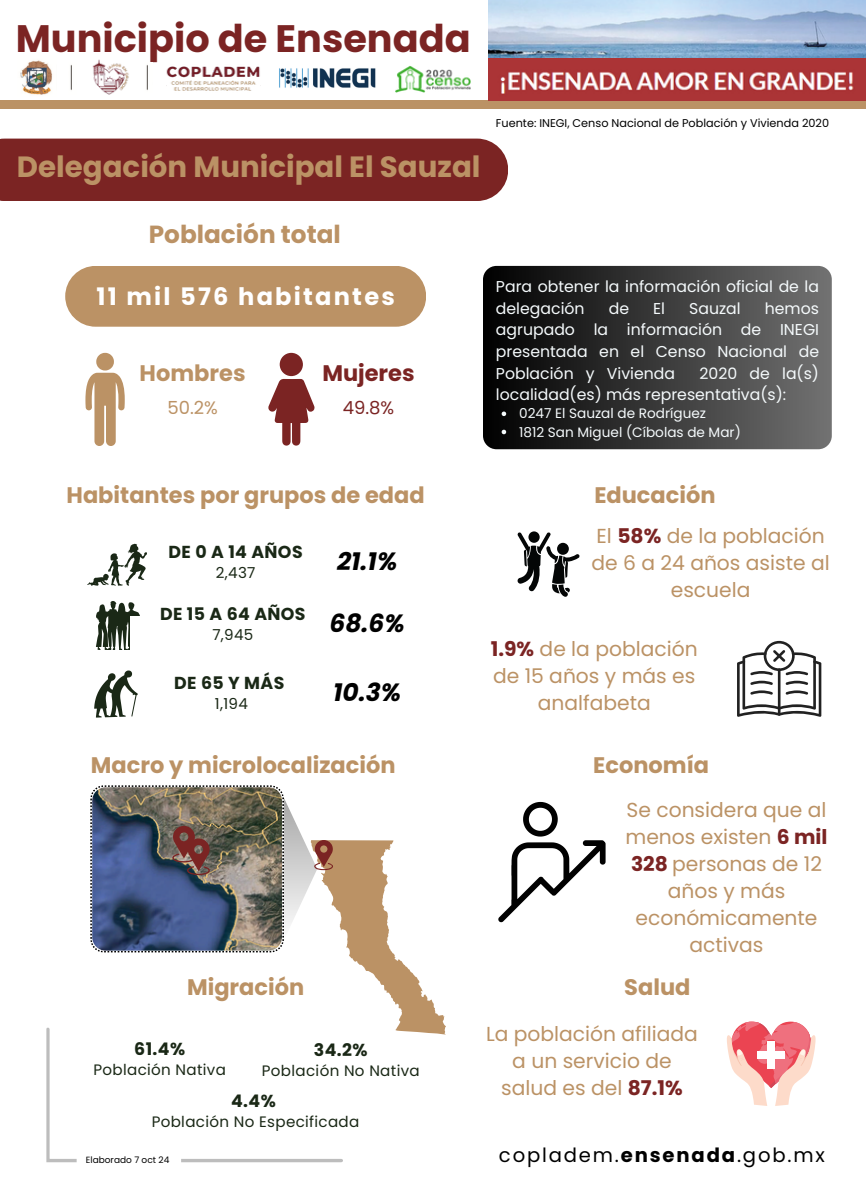
<style>
.page{position:relative;width:866px;height:1188px;background:#fff}
.page>*{position:absolute;margin:0;border:0;box-sizing:border-box;transform-origin:0 0}
.t1{font:700 38.25px "Poppins";color:#7b2423}
.t2{font:700 29.25px "Poppins";color:#bb9265}
.t3{font:italic 700 24.97px "Poppins";color:#000}
.t4{font:700 24.75px "Poppins";color:#bb9265}
.t5{font:700 24.07px "Poppins";letter-spacing:.09em;color:#fff}
.t6{font:700 22.5px "Poppins";color:#bb9265}
.t7{font:700 22.5px "Poppins";color:#7b2423}
.t8{font:20.25px/27px "Poppins";color:#bb9265;text-align:center}
.t9{font:19.57px "Poppins";letter-spacing:.095em;color:#000}
.t10{font:18px "Poppins";color:#7b2423}
.t11{font:18px "Poppins";color:#bb9265}
.t12{font:700 17.32px "Poppins";letter-spacing:.02em;color:#1a2816}
.t13{font:15.75px/21.6px "Poppins";color:#f5fafc}
.t14{font:15.08px "Poppins";letter-spacing:.02em;color:#1a2816}
.t15{font:13.72px "Poppins";color:#f5fafc}
.t16{font:11.25px "Poppins";color:#000}
.t17{font:9px "Poppins";color:#000}
.s1{font-weight:700;color:#7b2423}
.s2{font-weight:700}
</style>
<div class="page">
<div style="left:65px;top:266px;width:361px;height:61px;background:#bb9265;border-radius:30px"></div>
<svg style="left:96px;top:601px;width:44px;height:49px"></svg>
<svg style="left:94px;top:670px;width:44px;height:48px"></svg>
<svg style="left:87px;top:544px;width:59px;height:41px"></svg>
<svg style="left:85px;top:353px;width:39px;height:93px"></svg>
<svg style="left:268px;top:379px;width:47px;height:67px"></svg>
<div style="left:280px;top:353px;width:23px;height:23px;background:#7b2423;border-radius:50%"></div>
<div style="left:130px;top:616px;width:63px;height:43px;background:#fff"></div>
<svg style="left:727px;top:1022px;width:89px;height:84px"></svg>
<div style="left:767px;top:1041px;width:8px;height:27px;background:#fff"></div>
<div style="left:757px;top:1051px;width:28px;height:8px;background:#fff"></div>
<svg style="left:517px;top:531px;width:62px;height:66px"></svg>
<svg style="left:737px;top:641px;width:84px;height:76px"></svg>
<div style="left:0;top:139px;width:508px;height:62px;background:#7b2423"></div>
<div style="left:483px;top:266px;width:349px;height:183px;background:linear-gradient(to right,#000,#727272);border-radius:14px"></div>
<svg style="left:501px;top:412px;width:5px;height:4px"></svg>
<svg style="left:501px;top:430px;width:5px;height:4px"></svg>
<svg style="left:46px;top:785px;width:400px;height:378px"></svg>
<svg style="left:498px;top:802px;width:107px;height:120px"></svg>
<div style="left:0;top:101px;width:866px;height:8px;background:#bb9265"></div>
<img style="left:279px;top:68px;width:97px;height:20px">
<img style="left:395px;top:66px;width:76px;height:26px">
<img style="left:20px;top:60px;width:32px;height:35px">
<img style="left:92px;top:59px;width:37px;height:36px">
<img style="left:166px;top:66px;width:95px;height:35px">
<img style="left:146px;top:64px;width:2px;height:26px">
<img style="left:70px;top:64px;width:2px;height:26px">
<img style="left:488px;top:0;width:378px;height:58px">
<img style="left:488px;top:58px;width:378px;height:42px">
<p class="t1" style="left:16px;top:12px;width:456px">Municipio de Ensenada</p>
<p class="t2" style="left:17px;top:147px;width:465px">Delegación Municipal El Sauzal</p>
<p class="t4" style="left:149px;top:217px;width:193px">Población total</p>
<h3 class="t16" style="left:496px;top:115px;width:335px">Fuente: INEGI, Censo Nacional de Población y Vivienda 2020</h3>
<h1 class="t5" style="left:96px;top:279px;width:300px">11 mil 576 habitantes</h1>
<p class="t13" style="left:496px;top:276px;width:325px">Para obtener la información oficial de la delegación</p>
<p class="t13" style="left:496px;top:298px;width:325px;text-align:justify;text-indent:269px">hemos agrupado la información de INEGI presentada en el Censo Nacional de Población y Vivienda</p>
<p class="t13" style="left:609px;top:298px;width:22px">de</p>
<p class="t13" style="left:653px;top:298px;width:13px">El</p>
<p class="t13" style="left:689px;top:298px;width:53px">Sauzal</p>
<h3 class="t7" style="left:322px;top:358px;width:94px">Mujeres</h3>
<p class="t10" style="left:343px;top:395px;width:53px">49.8%</p>
<p class="t13" style="left:496px;top:362px;width:325px;text-indent:204px">2020 de la(s) localidad(es) más representativa(s):</p>
<p class="t15" style="left:519px;top:404px;width:188px">0247 El Sauzal de Rodríguez</p>
<p class="t15" style="left:519px;top:422px;width:223px">1812 San Miguel (Cíbolas de Mar)</p>
<h3 class="t6" style="left:140px;top:358px;width:107px">Hombres</h3>
<h6 class="t11" style="left:167px;top:395px;width:52px">50.2%</h6>
<p class="t6" style="left:67px;top:480px;width:360px">Habitantes por grupos de edad</p>
<p class="t12" style="left:169px;top:540px;width:136px">DE 0 A 14 AÑOS</p>
<p class="t14" style="left:216px;top:562px;width:41px">2,437</p>
<p class="t12" style="left:160px;top:602px;width:147px">DE 15 A 64 AÑOS</p>
<p class="t14" style="left:212px;top:624px;width:43px">7,945</p>
<h2 class="t12" style="left:174px;top:670px;width:112px">DE 65 Y MÁS</h2>
<h2 class="t14" style="left:215px;top:693px;width:34px">1,194</h2>
<p class="t3" style="left:337px;top:544px;width:62px">21.1%</p>
<p class="t3" style="left:329px;top:606px;width:77px">68.6%</p>
<h3 class="t3" style="left:333px;top:675px;width:70px">10.3%</h3>
<h5 class="t6" style="left:91px;top:750px;width:306px">Macro y microlocalización</h5>
<h3 class="t6" style="left:187px;top:972px;width:119px">Migración</h3>
<p class="t12" style="left:134px;top:1036px;width:52px">61.4%</p>
<h3 class="t14" style="left:93px;top:1059px;width:134px">Población Nativa</h3>
<h3 class="t12" style="left:314px;top:1038px;width:55px">34.2%</h3>
<p class="t14" style="left:262px;top:1060px;width:159px">Población No Nativa</p>
<h5 class="t12" style="left:231px;top:1089px;width:46px">4.4%</h5>
<h3 class="t14" style="left:152px;top:1112px;width:209px">Población No Especificada</h3>
<p class="t17" style="left:86px;top:1154px;width:85px">Elaborado 7 oct 24</p>
<h6 class="t6" style="left:594px;top:480px;width:123px">Educación</h6>
<p class="t8" style="left:591px;top:522px;width:240px">El <span class="s1">58%</span> de la población de 6 a 24 años asiste al escuela</p>
<p class="t8" style="left:491px;top:636px;width:208px"><span class="s1">1.9%</span> de la población de 15 años y más es analfabeta</p>
<p class="t6" style="left:593px;top:750px;width:117px">Economía</p>
<p class="t8" style="left:625px;top:796px;width:204px">Se considera que al menos existen <span class="s1">6 mil<br>328</span> personas de 12 años y más económicamente activas</p>
<h5 class="t6" style="left:624px;top:972px;width:68px">Salud</h5>
<h3 class="t8" style="left:486px;top:1021px;width:213px">La población afiliada a un servicio de salud es del <span class="s1">87.1%</span></h3>
<p class="t9" style="left:499px;top:1141px;width:327px">copladem.<span class="s2">ensenada</span>.gob.mx</p>
</div>
